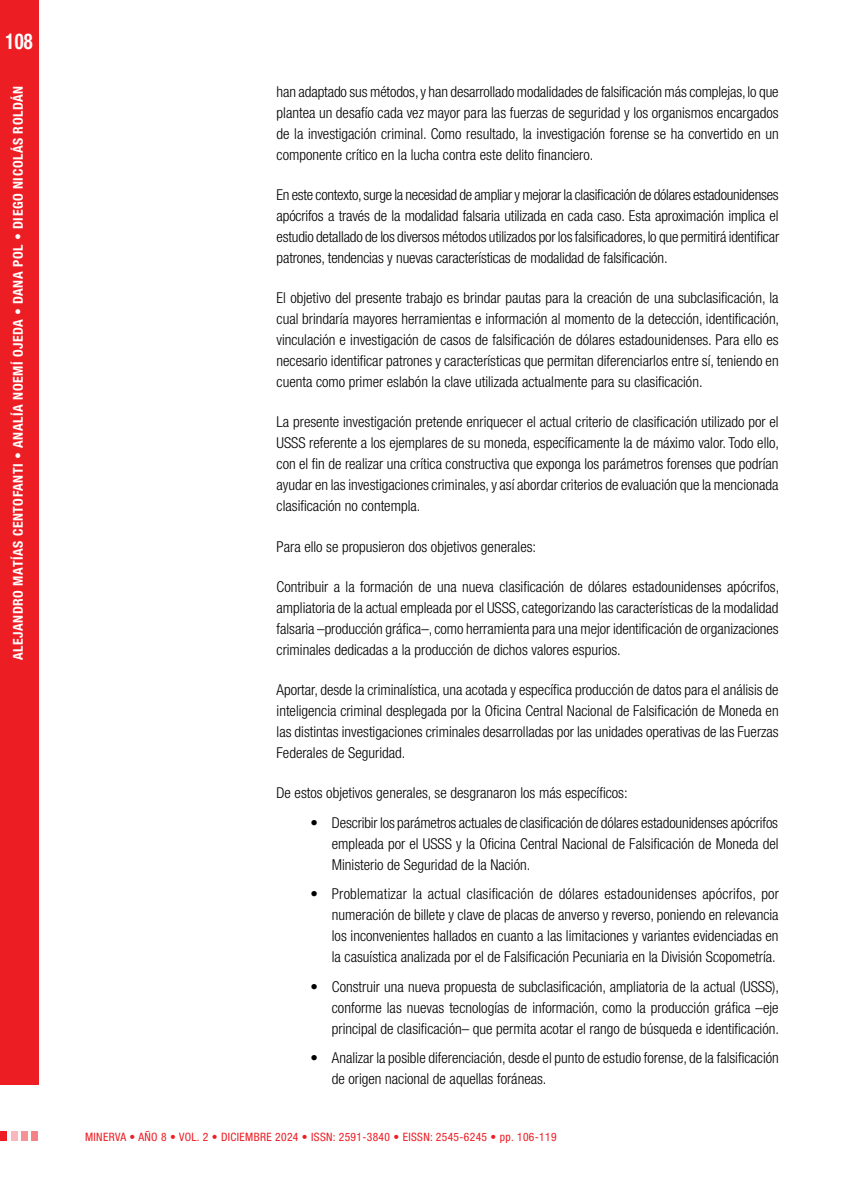
<style>
.page{position:relative;width:851px;height:1191px;background:#fff}
.page>*{position:absolute;margin:0;border:0;box-sizing:border-box;transform-origin:0 0}
.t1{font:700 condensed 21.75px "Helvetica Neue LT Std";color:#fff;scale:.85 1}
._00-TEXTO_GENERAL{font:300 condensed 15px/21px "Helvetica Neue LT Std";color:#000;text-align:justify}
.bullet_cita{font:300 condensed 15px/21px "Helvetica Neue LT Std";color:#000;text-align:justify}
.t2{font:700 condensed 13.5px "Helvetica Neue LT Std";letter-spacing:.04em;color:#fff}
.t3{font:condensed 11.55px "Helvetica Neue LT Std";letter-spacing:.03em;color:#ed1d24}
</style>
<div class="page">
<div style="left:0;top:0;width:38px;height:1084px;background:#ed1d24"></div>
<div style="left:21px;top:1131px;width:7px;height:10px;background:#f69296"></div>
<div style="left:11px;top:1131px;width:7px;height:10px;background:#f9b8bb"></div>
<div style="left:0;top:1131px;width:7px;height:10px;background:#ed1d24"></div>
<div style="left:32px;top:1131px;width:6px;height:10px;background:#f58286"></div>
<h1 class="t1" style="left:5px;top:28px;width:34px">108</h1>
<p class="t2" style="left:10px;top:660px;width:575px;rotate:-90deg">ALEJANDRO MATÍAS CENTOFANTI • ANALÍA NOEMÍ OJEDA • DANA POL • DIEGO NICOLÁS ROLDÁN</p>
<p class="_00-TEXTO_GENERAL" style="left:276px;top:81px;width:503px">han adaptado sus métodos, y han desarrollado modalidades de falsificación más complejas, lo que plantea un desafío cada vez mayor para las fuerzas de seguridad y los organismos encargados de la investigación criminal. Como resultado, la investigación forense se ha convertido en un componente crítico en la lucha contra este delito financiero.</p>
<p class="_00-TEXTO_GENERAL" style="left:276px;top:184px;width:504px">En este contexto, surge la necesidad de ampliar y mejorar la clasificación de dólares estadounidenses apócrifos a través de la modalidad falsaria utilizada en cada caso. Esta aproximación implica el estudio detallado de los diversos métodos utilizados por los falsificadores, lo que permitirá identificar patrones, tendencias y nuevas características de modalidad de falsificación.</p>
<p class="_00-TEXTO_GENERAL" style="left:276px;top:287px;width:504px">El objetivo del presente trabajo es brindar pautas para la creación de una subclasificación, la cual brindaría mayores herramientas e información al momento de la detección, identificación, vinculación e investigación de casos de falsificación de dólares estadounidenses. Para ello es necesario identificar patrones y características que permitan diferenciarlos entre sí, teniendo en cuenta como primer eslabón la clave utilizada actualmente para su clasificación.</p>
<p class="_00-TEXTO_GENERAL" style="left:276px;top:411px;width:504px">La presente investigación pretende enriquecer el actual criterio de clasificación utilizado por el USSS referente a los ejemplares de su moneda, específicamente la de máximo valor. Todo ello, con el fin de realizar una crítica constructiva que exponga los parámetros forenses que podrían ayudar en las investigaciones criminales, y así abordar criterios de evaluación que la mencionada clasificación no contempla.</p>
<p class="_00-TEXTO_GENERAL" style="left:276px;top:535px;width:261px">Para ello se propusieron dos objetivos generales:</p>
<p class="_00-TEXTO_GENERAL" style="left:276px;top:576px;width:504px">Contribuir a la formación de una nueva clasificación de dólares estadounidenses apócrifos, ampliatoria de la actual empleada por el USSS, categorizando las características de la modalidad falsaria –producción gráfica–, como herramienta para una mejor identificación de organizaciones criminales dedicadas a la producción de dichos valores espurios.</p>
<p class="_00-TEXTO_GENERAL" style="left:276px;top:679px;width:503px">Aportar, desde la criminalística, una acotada y específica producción de datos para el análisis de inteligencia criminal desplegada por la Oficina Central Nacional de Falsificación de Moneda en las distintas investigaciones criminales desarrolladas por las unidades operativas de las Fuerzas Federales de Seguridad.</p>
<p class="_00-TEXTO_GENERAL" style="left:276px;top:782px;width:352px">De estos objetivos generales, se desgranaron los más específicos:</p>
<p class="bullet_cita" style="left:332px;top:811px;width:448px;text-indent:-21px">• Describir los parámetros actuales de clasificación de dólares estadounidenses apócrifos empleada por el USSS y la Oficina Central Nacional de Falsificación de Moneda del Ministerio de Seguridad de la Nación.</p>
<p class="bullet_cita" style="left:332px;top:883px;width:448px;text-indent:-21px">• Problematizar la actual clasificación de dólares estadounidenses apócrifos, por numeración de billete y clave de placas de anverso y reverso, poniendo en relevancia los inconvenientes hallados en cuanto a las limitaciones y variantes evidenciadas en la casuística analizada por el de Falsificación Pecuniaria en la División Scopometría.</p>
<p class="bullet_cita" style="left:332px;top:975px;width:449px;text-indent:-21px">• Construir una nueva propuesta de subclasificación, ampliatoria de la actual (USSS), conforme las nuevas tecnologías de información, como la producción gráfica –eje principal de clasificación– que permita acotar el rango de búsqueda e identificación.</p>
<p class="bullet_cita" style="left:332px;top:1047px;width:448px;text-indent:-21px">• Analizar la posible diferenciación, desde el punto de estudio forense, de la falsificación de origen nacional de aquellas foráneas.</p>
<p class="t3" style="left:85px;top:1130px;width:473px">MINERVA • AÑO 8 • VOL. 2 • DICIEMBRE 2024 • ISSN: 2591-3840 • EISSN: 2545-6245 • pp. 106-119</p>
</div>
